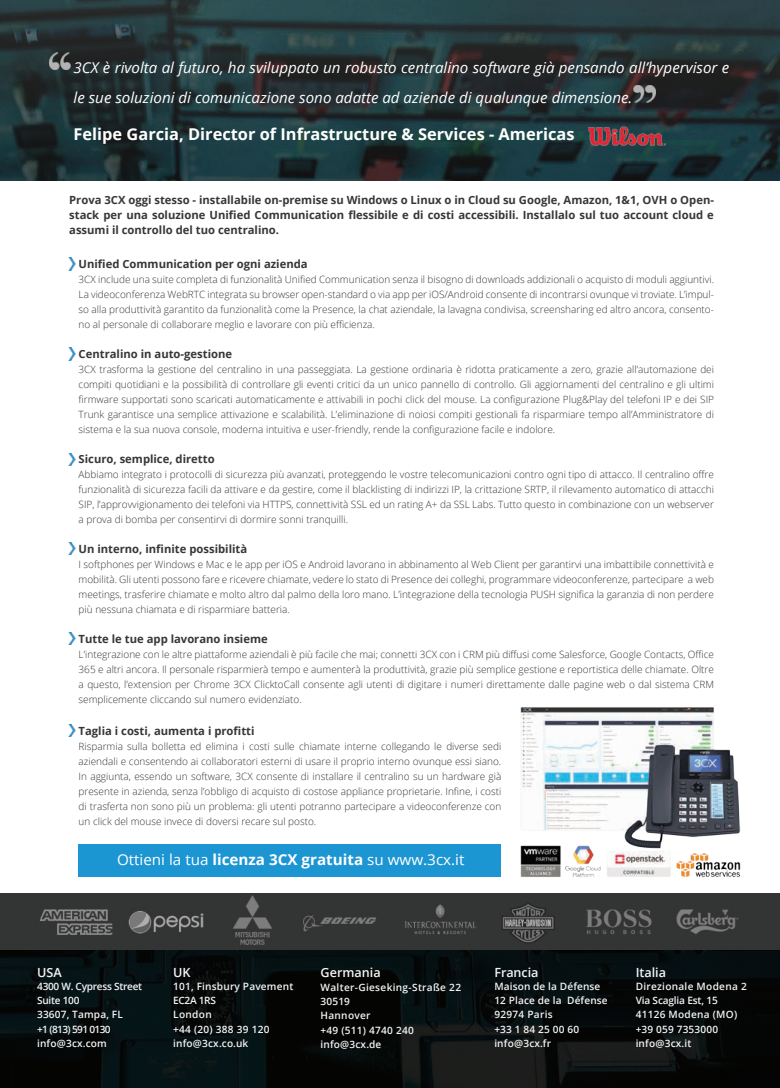
<style>
.page{position:relative;width:780px;height:1088px;background:#fff}
.page>*{position:absolute;margin:0;border:0;box-sizing:border-box;transform-origin:0 0}
.t1{font:700 16.25px "Open Sans";color:#fff}
.t2{font:italic 15px/30px "Open Sans";color:#fff}
.t3{font:15px "Open Sans";color:#fff}
.t4{font:600 12.62px "Open Sans";letter-spacing:-.005em;color:#f2f3f4}
.t5{font:700 11.25px/15px "Open Sans";color:#363736;text-align:justify}
.t6{font:600 10.12px/13.9px "Open Sans";letter-spacing:.015em;color:#f2f3f4}
.t7{font:600 10.12px "Open Sans";letter-spacing:-.03em;color:#f2f3f4}
.t8{font:600 10.12px "Open Sans";letter-spacing:-.015em;color:#f2f3f4}
.t9{font:300 10px/15px "Open Sans";color:#363736;text-align:justify}
.s1{font-weight:700}
</style>
<div class="page">
<svg style="left:0;top:949px;width:780px;height:138px;background:#070d0d"></svg>
<img style="left:0;top:0;width:780px;height:181px">
<div style="left:79px;top:844px;width:422px;height:32px;background:#1c95d3"></div>
<div style="left:0;top:893px;width:780px;height:56px;background:#333434"></div>
<svg style="left:68px;top:258px;width:8px;height:12px"></svg>
<svg style="left:68px;top:348px;width:8px;height:12px"></svg>
<svg style="left:68px;top:453px;width:8px;height:12px"></svg>
<svg style="left:68px;top:543px;width:8px;height:12px"></svg>
<svg style="left:68px;top:633px;width:8px;height:12px"></svg>
<svg style="left:68px;top:724px;width:8px;height:12px"></svg>
<img style="left:39px;top:895px;width:699px;height:50px">
<img style="left:49px;top:53px;width:22px;height:17px">
<img style="left:633px;top:86px;width:22px;height:17px">
<img style="left:588px;top:113px;width:78px;height:45px">
<img style="left:520px;top:707px;width:221px;height:170px">
<h2 class="t2" style="left:74px;top:52px;width:657px">3CX è rivolta al futuro, ha sviluppato un robusto centralino software già pensando all’hypervisor e le sue soluzioni di comunicazione sono adatte ad aziende di qualunque dimensione.</h2>
<h1 class="t1" style="left:74px;top:123px;width:502px">Felipe Garcia, Director of Infrastructure &amp; Services - Americas</h1>
<p class="t5" style="left:69px;top:193px;width:646px">Prova 3CX oggi stesso - installabile on-premise su Windows o Linux o in Cloud su Google, Amazon, 1&amp;1, OVH o Open&shy;stack per una soluzione Unified Communication flessibile e di costi accessibili. Installalo sul tuo account cloud e assumi il controllo del tuo centralino.</p>
<p class="t5" style="left:79px;top:256px;width:230px">Unified Communication per ogni azienda</p>
<p class="t9" style="left:79px;top:271px;width:637px">3CX include una suite completa di funzionalità Unified Communication senza il bisogno di downloads addizionali o acquisto di moduli aggiuntivi.<br>La videoconferenza WebRTC integrata su browser open-standard o via app per iOS/Android consente di incontrarsi ovunque vi troviate. L’impul&shy;so alla produttività garantito da funzionalità come la Presence, la chat aziendale, la lavagna condivisa, screensharing ed altro ancora, consento&shy;no al personale di collaborare meglio e lavorare con più efficienza.</p>
<p class="t5" style="left:79px;top:346px;width:155px">Centralino in auto-gestione</p>
<p class="t9" style="left:79px;top:361px;width:637px">3CX trasforma la gestione del centralino in una passeggiata. La gestione ordinaria è ridotta praticamente a zero, grazie all’automazione dei compiti quotidiani e la possibilità di controllare gli eventi critici da un unico pannello di controllo. Gli aggiornamenti del centralino e gli ultimi firmware supportati sono scaricati automaticamente e attivabili in pochi click del mouse. La configurazione Plug&amp;Play del telefoni IP e dei SIP Trunk garantisce una semplice attivazione e scalabilità. L’eliminazione di noiosi compiti gestionali fa risparmiare tempo all’Amministratore di sistema e la sua nuova console, moderna intuitiva e user-friendly, rende la configurazione facile e indolore.</p>
<p class="t5" style="left:79px;top:451px;width:137px">Sicuro, semplice, diretto</p>
<p class="t9" style="left:79px;top:466px;width:637px">Abbiamo integrato i protocolli di sicurezza più avanzati, proteggendo le vostre telecomunicazioni contro ogni tipo di attacco. Il centralino offre funzionalità di sicurezza facili da attivare e da gestire, come il blacklisting di indirizzi IP, la crittazione SRTP, il rilevamento automatico di attacchi SIP, l’approvvigionamento dei telefoni via HTTPS, connettività SSL ed un rating A+ da SSL Labs. Tutto questo in combinazione con un webserver a prova di bomba per consentirvi di dormire sonni tranquilli.</p>
<p class="t5" style="left:79px;top:541px;width:170px">Un interno, infinite possibilità</p>
<p class="t9" style="left:79px;top:556px;width:637px">I softphones per Windows e Mac e le app per iOS e Android lavorano in abbinamento al Web Client per garantirvi una imbattibile connettività e mobilità. Gli utenti possono fare e ricevere chiamate, vedere lo stato di Presence dei colleghi, programmare videoconferenze, partecipare a web meetings, trasferire chiamate e molto altro dal palmo della loro mano. L’integrazione della tecnologia PUSH significa la garanzia di non perdere più nessuna chiamata e di risparmiare batteria.</p>
<p class="t5" style="left:79px;top:631px;width:191px">Tutte le tue app lavorano insieme</p>
<p class="t9" style="left:79px;top:646px;width:637px">L’integrazione con le altre piattaforme aziendali è più facile che mai; connetti 3CX con i CRM più diffusi come Salesforce, Google Contacts, Office 365 e altri ancora. Il personale risparmierà tempo e aumenterà la produttività, grazie più semplice gestione e reportistica delle chiamate. Oltre a questo, l’extension per Chrome 3CX ClicktoCall consente agli utenti di digitare i numeri direttamente dalle pagine web o dal sistema CRM semplicemente cliccando sul numero evidenziato.</p>
<p class="t5" style="left:79px;top:723px;width:177px">Taglia i costi, aumenta i profitti</p>
<p class="t9" style="left:79px;top:739px;width:424px">Risparmia sulla bolletta ed elimina i costi sulle chiamate interne collegando le diverse sedi aziendali e consentendo ai collaboratori esterni di usare il proprio interno ovunque essi siano.<br>In aggiunta, essendo un software, 3CX consente di installare il centralino su un hardware già presente in azienda, senza l’obbligo di acquisto di costose appliance proprietarie. Infine, i costi di trasferta non sono più un problema: gli utenti potranno partecipare a videoconferenze con un click del mouse invece di doversi recare sul posto.</p>
<h2 class="t3" style="left:117px;top:849px;width:349px">Ottieni la tua <span class="s1">licenza 3CX gratuita</span> su www.3cx.it</h2>
<p class="t4" style="left:37px;top:963px;width:26px">USA</p>
<p class="t7" style="left:37px;top:994px;width:44px">Suite 100</p>
<p class="t7" style="left:37px;top:980px;width:106px">4300 W. Cypress Street</p>
<p class="t6" style="left:37px;top:1007px;width:87px;line-height:15.1px">33607, Tampa, FL +1 (813) 591 0130</p>
<p class="t6" style="left:37px;top:1036px;width:71px">info@3cx.com</p>
<p class="t4" style="left:173px;top:963px;width:19px">UK</p>
<p class="t6" style="left:173px;top:979px;width:121px">101, Finsbury Pavement<br>EC2A 1RS<br>London</p>
<p class="t6" style="left:173px;top:1022px;width:98px">+44 (20) 388 39 120 info@3cx.co.uk</p>
<p class="t4" style="left:320px;top:964px;width:62px">Germania</p>
<p class="t6" style="left:320px;top:980px;width:142px">Walter-Gieseking-Straße 22</p>
<p class="t6" style="left:320px;top:1008px;width:52px">Hannover</p>
<p class="t6" style="left:320px;top:994px;width:31px">30519</p>
<p class="t6" style="left:320px;top:1023px;width:95px">+49 (511) 4740 240 info@3cx.de</p>
<p class="t4" style="left:494px;top:963px;width:46px">Francia</p>
<p class="t6" style="left:494px;top:979px;width:107px">Maison de la Défense</p>
<p class="t6" style="left:494px;top:1007px;width:60px">92974 Paris</p>
<p class="t6" style="left:494px;top:993px;width:115px">12 Place de la Défense</p>
<p class="t6" style="left:494px;top:1022px;width:86px">+33 1 84 25 00 60 info@3cx.fr</p>
<p class="t4" style="left:635px;top:963px;width:32px">Italia</p>
<p class="t6" style="left:635px;top:979px;width:113px">Direzionale Modena 2</p>
<p class="t6" style="left:635px;top:1007px;width:103px">41126 Modena (MO)</p>
<p class="t8" style="left:635px;top:993px;width:84px">Via Scaglia Est, 15</p>
<p class="t6" style="left:635px;top:1022px;width:84px">+39 059 7353000 info@3cx.it</p>
</div>
